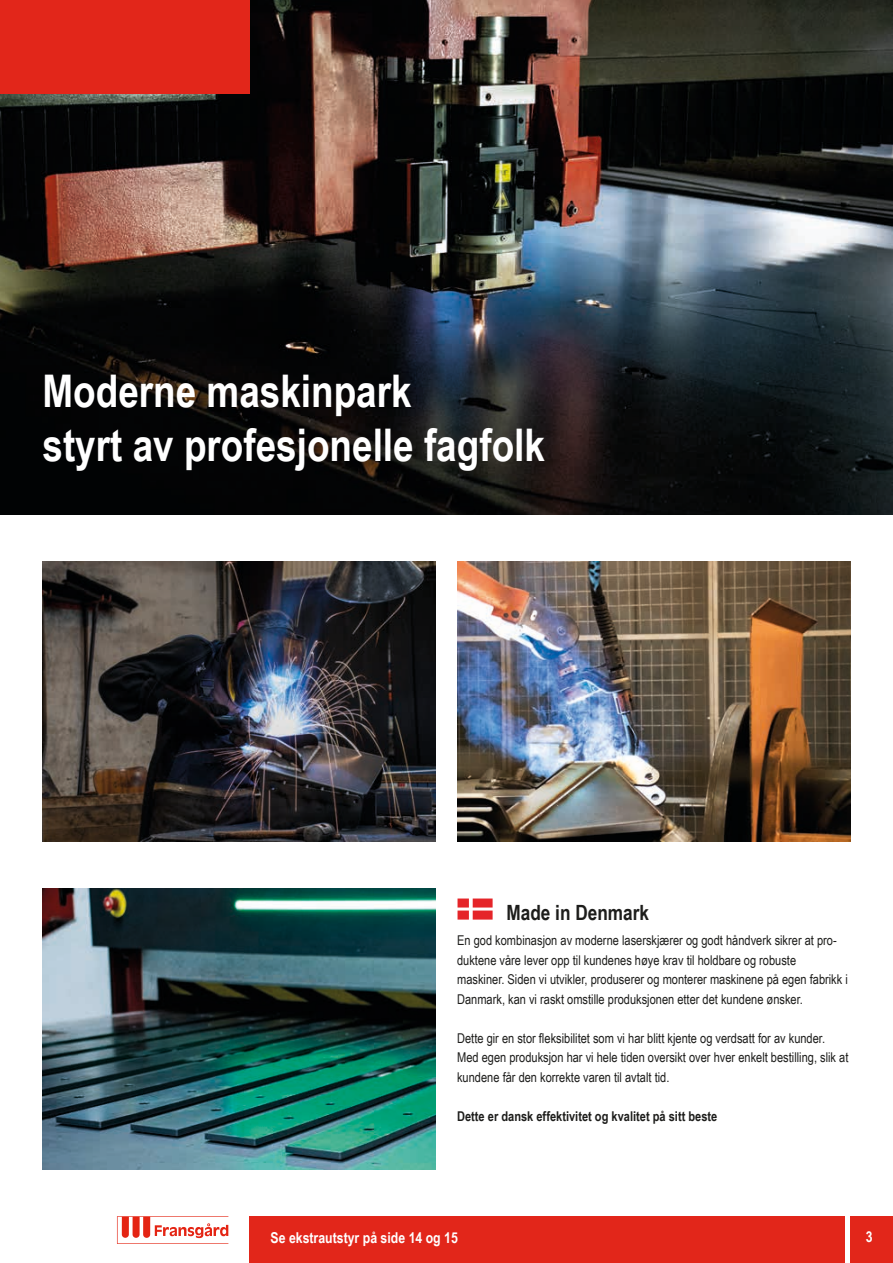
<style>
.page{position:relative;width:893px;height:1263px;background:#fff}
.page>*{position:absolute;margin:0;border:0;box-sizing:border-box;transform-origin:0 0}
.t1{font:700 45px/54px "Arial Narrow";color:#fff}
.t2{font:700 21px "Arial Narrow";color:#1d1d1b}
.t3{font:700 15px "Arial Narrow";color:#fff}
.t4{font:13.5px/19.5px "Arial Narrow";color:#1d1d1b}
.t5{font:700 13.5px "Arial Narrow";color:#1d1d1b}
</style>
<div class="page">
<img style="left:1px;top:0;width:892px;height:514px">
<img style="left:457px;top:561px;width:393px;height:281px">
<img style="left:43px;top:889px;width:393px;height:280px">
<img style="left:0;top:0;width:1px;height:514px">
<svg style="left:117px;top:1216px;width:111px;height:28px"></svg>
<img style="left:43px;top:561px;width:393px;height:281px">
<div style="left:250px;top:1216px;width:595px;height:47px;background:#e2261a"></div>
<div style="left:850px;top:1216px;width:43px;height:47px;background:#e2261a"></div>
<div style="left:0;top:0;width:250px;height:94px;background:#e2261a"></div>
<svg style="left:457px;top:898px;width:36px;height:21px"></svg>
<h1 class="t1" style="left:43px;top:362px;width:504px">Moderne maskinpark<br>styrt av profesjonelle fagfolk</h1>
<h2 class="t2" style="left:506px;top:896px;width:144px">Made in Denmark</h2>
<p class="t4" style="left:457px;top:930px;width:392px">En god kombinasjon av moderne laserskjærer og godt håndverk sikrer at pro&shy;duktene våre lever opp til kundenes høye krav til holdbare og robuste<br>maskiner. Siden vi utvikler, produserer og monterer maskinene på egen fabrikk i Danmark, kan vi raskt omstille produksjonen etter det kundene ønsker.</p>
<p class="t4" style="left:457px;top:1028px;width:393px">Dette gir en stor fleksibilitet som vi har blitt kjente og verdsatt for av kunder.<br>Med egen produksjon har vi hele tiden oversikt over hver enkelt bestilling, slik at kundene får den korrekte varen til avtalt tid.</p>
<p class="t5" style="left:457px;top:1106px;width:262px">Dette er dansk effektivitet og kvalitet på sitt beste</p>
<p class="t3" style="left:271px;top:1226px;width:189px">Se ekstrautstyr på side 14 og 15</p>
<p class="t3" style="left:866px;top:1225px;width:8px">3</p>
</div>
